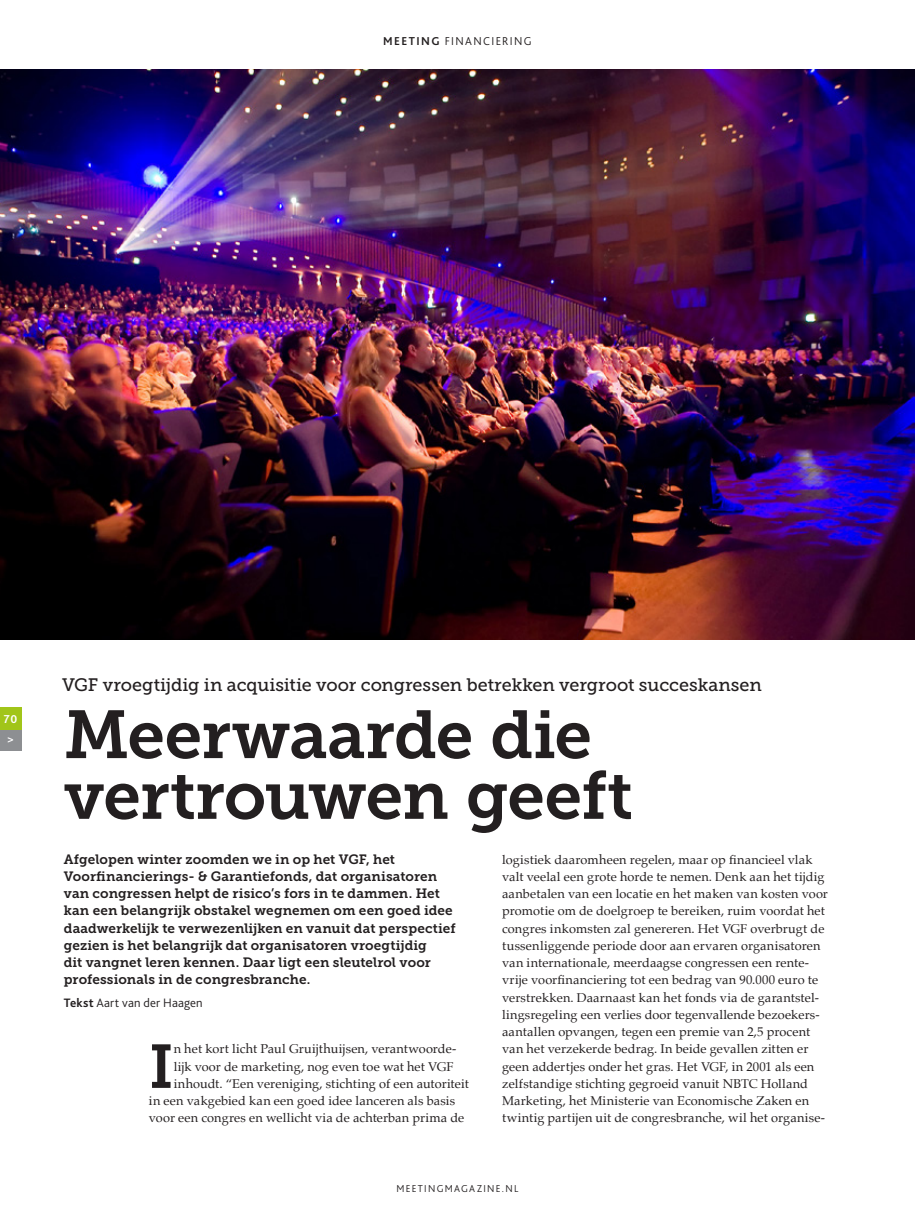
<style>
.page{position:relative;width:915px;height:1212px;background:#fff}
.page>*{position:absolute;margin:0;border:0;box-sizing:border-box;transform-origin:0 0}
.t1{font:67.5px/60.8px "Museo Slab 700";letter-spacing:-.015em;color:#231f20}
.t2{font:61.35px "Museo Slab 700";color:#231f20}
.t3{font:18px "Museo Slab 500";letter-spacing:-.005em;color:#231f20}
.t4{font:13.5px/17.2px "Museo Slab 700";letter-spacing:.005em;color:#231f20}
.t5{font:12.75px/17.2px "Palatino";letter-spacing:.01em;color:#231f20}
.t6{font:300 12.75px "Bliss 2";letter-spacing:.015em;color:#231f20}
.t7{font:300 12px "Bliss 2";letter-spacing:.12em;color:#231f20}
.t8{font:700 12px/20.7px "Bliss 2";color:#fff}
.t9{font:300 10.5px "Bliss 2";letter-spacing:.125em;color:#231f20}
.s1{font-weight:700}
</style>
<div class="page">
<img style="left:0;top:70px;width:914px;height:569px">
<div style="left:0;top:728px;width:21px;height:22px;background:#8d8f92"></div>
<div style="left:0;top:707px;width:21px;height:22px;background:#a1c519"></div>
<p class="t7" style="left:383px;top:33px;width:150px"><span class="s1">MEETING</span> FINANCIERING</p>
<p class="t8" style="left:4px;top:708px;width:15px">70 &gt;</p>
<h3 class="t3" style="left:62px;top:675px;width:701px">VGF vroegtijdig in acquisitie voor congressen betrekken vergroot succeskansen</h3>
<h1 class="t1" style="left:64px;top:705px;width:570px">Meerwaarde die vertrouwen geeft</h1>
<p class="t4" style="left:64px;top:850px;width:393px">Afgelopen winter zoomden we in op het VGF, het Voorfinancierings- &amp; Garantiefonds, dat organisatoren van congressen helpt de risico’s fors in te dammen. Het kan een belangrijk obstakel wegnemen om een goed idee daadwerkelijk te verwezenlijken en vanuit dat perspectief gezien is het belangrijk dat organisatoren vroegtijdig<br>dit vangnet leren kennen. Daar ligt een sleutelrol voor professionals in de congresbranche.</p>
<p class="t6" style="left:64px;top:995px;width:140px"><span class="s1">Tekst</span> Aart van der Haagen</p>
<h2 class="t2" style="left:149px;top:1032px;width:26px">I</h2>
<p class="t5" style="left:174px;top:1040px;width:284px">n het kort licht Paul Gruijthuijsen, verantwoorde-</p>
<p class="t5" style="left:174px;top:1057px;width:281px">lijk voor de marketing, nog even toe wat het VGF</p>
<p class="t5" style="left:174px;top:1075px;width:296px">inhoudt. “Een vereniging, stichting of een autoriteit</p>
<p class="t5" style="left:149px;top:1092px;width:308px">in een vakgebied kan een goed idee lanceren als basis</p>
<p class="t5" style="left:149px;top:1109px;width:317px">voor een congres en wellicht via de achterban prima de</p>
<p class="t5" style="left:502px;top:850px;width:327px">logistiek daaromheen regelen, maar op financieel vlak valt veelal een grote horde te nemen. Denk aan het tijdig aanbetalen van een locatie en het maken van kosten voor promotie om de doelgroep te bereiken, ruim voordat het congres inkomsten zal genereren. Het VGF overbrugt de tussenliggende periode door aan ervaren organisatoren van internationale, meerdaagse congressen een rente&shy;vrije voorfinanciering tot een bedrag van 90.000 euro te verstrekken. Daarnaast kan het fonds via de garantstel&shy;lingsregeling een verlies door tegenvallende bezoekers&shy;aantallen opvangen, tegen een premie van 2,5 procent van het verzekerde bedrag. In beide gevallen zitten er geen addertjes onder het gras. Het VGF, in 2001 als een zelfstandige stichting gegroeid vanuit NBTC Holland Marketing, het Ministerie van Economische Zaken en twintig partijen uit de congresbranche, wil het organise-</p>
<p class="t9" style="left:396px;top:1182px;width:123px">MEETINGMAGAZINE.NL</p>
</div>
